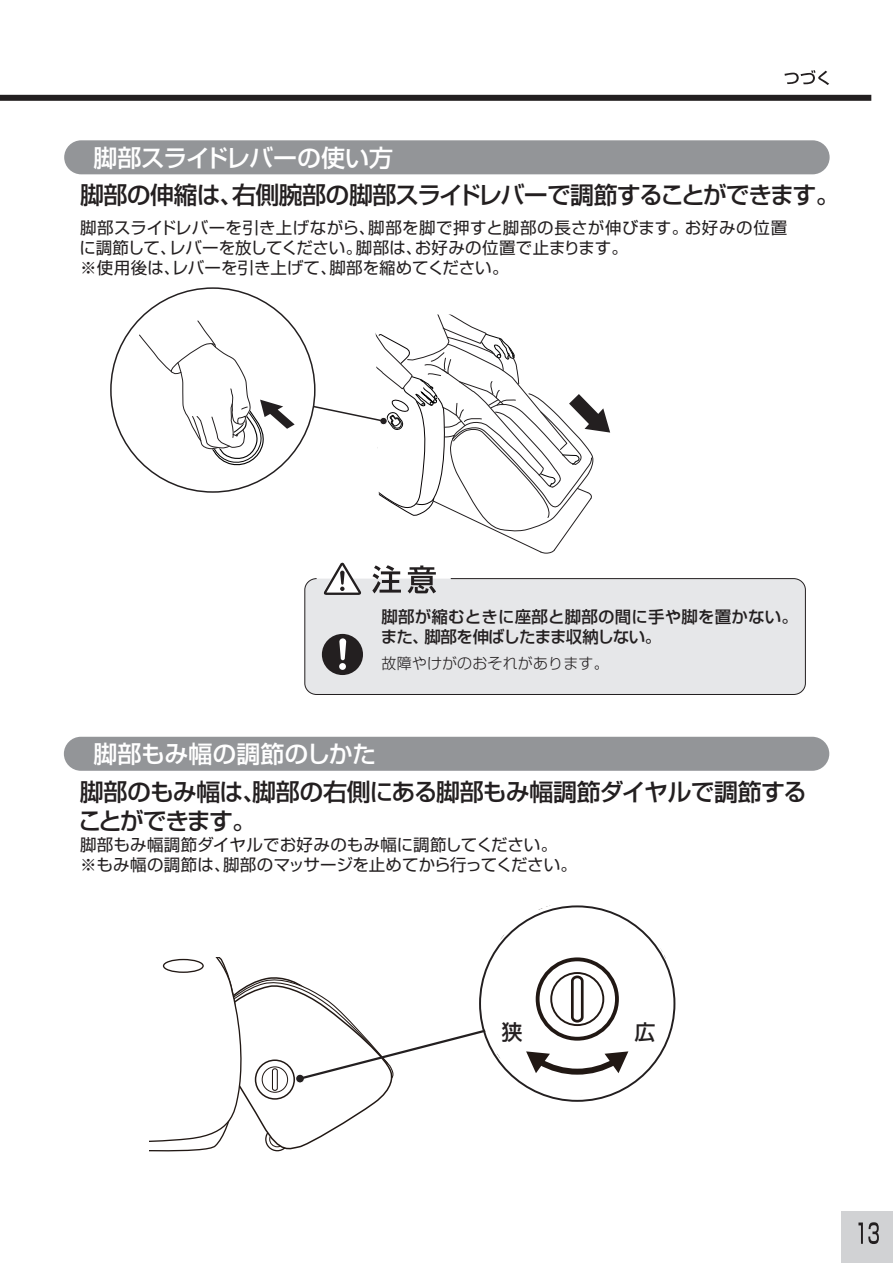
<style>
.page{position:relative;width:893px;height:1263px;background:#fff}
.page>*{position:absolute;margin:0;border:0;box-sizing:border-box;transform-origin:0 0}
.t1{font:500 24px/28.8px "Shin Go Pro";letter-spacing:-.035em;color:#231f20}
.t2{font:500 24px "Shin Go Pro";letter-spacing:-.005em;color:#fff}
.t3{font:500 21px "Shin Go Pro";color:#231f20}
.t4{font:16.5px/19.8px "Shin Go Pro";letter-spacing:.005em;color:#231f20}
.t5{font:500 16.5px/20.2px "Shin Go Pro";letter-spacing:.01em;color:#231f20}
.t6{font:300 15px "Shin Go Pro";letter-spacing:.01em;color:#231f20}
</style>
<div class="page">
<svg style="left:312px;top:314px;width:298px;height:240px"></svg>
<svg style="left:137px;top:319px;width:158px;height:174px"></svg>
<svg style="left:150px;top:905px;width:524px;height:247px"></svg>
<div style="left:0;top:95px;width:871px;height:6px;background:#231f20"></div>
<svg style="left:784px;top:70px;width:45px;height:15px"></svg>
<div style="left:64px;top:737px;width:765px;height:34px;background:#939598;border-radius:17px"></div>
<div style="left:64px;top:140px;width:766px;height:34px;background:#939598;border-radius:17px"></div>
<div style="left:304px;top:578px;width:502px;height:117px;background:#e6e7e9;border:1px solid #231f20;border-radius:12px"></div>
<svg style="left:322px;top:634px;width:41px;height:41px"></svg>
<div style="left:339px;top:663px;width:7px;height:7px;background:#fff;border-radius:50%"></div>
<svg style="left:372px;top:565px;width:29px;height:28px"></svg>
<svg style="left:408px;top:565px;width:28px;height:28px"></svg>
<svg style="left:323px;top:563px;width:38px;height:32px"></svg>
<div style="left:842px;top:1212px;width:51px;height:51px;background:#d1d2d4"></div>
<svg style="left:858px;top:1222px;width:21px;height:22px"></svg>
<p class="t2" style="left:93px;top:138px;width:301px">脚部スライドレバーの使い方</p>
<p class="t1" style="left:80px;top:178px;width:761px">脚部の伸縮は、右側腕部の脚部スライドレバーで調節することができます。</p>
<p class="t4" style="left:79px;top:216px;width:709px">脚部スライドレバーを引き上げながら、脚部を脚で押すと脚部の長さが伸びます。お好みの位置に調節して、レバーを放してください。脚部は、お好みの位置で止まります。<br>※使用後は、レバーを引き上げて、脚部を縮めてください。</p>
<p class="t5" style="left:381px;top:605px;width:419px">脚部が縮むときに座部と脚部の間に手や脚を置かない。また、脚部を伸ばしたまま収納しない。</p>
<p class="t6" style="left:382px;top:651px;width:229px">故障やけがのおそれがあります。</p>
<p class="t2" style="left:93px;top:734px;width:284px">脚部もみ幅の調節のしかた</p>
<p class="t1" style="left:79px;top:775px;width:730px">脚部のもみ幅は、脚部の右側にある脚部もみ幅調節ダイヤルで調節することができます。</p>
<p class="t4" style="left:80px;top:833px;width:499px">脚部もみ幅調節ダイヤルでお好みのもみ幅に調節してください。※もみ幅の調節は、脚部のマッサージを止めてから行ってください。</p>
<p class="t3" style="left:501px;top:1015px;width:22px">狭</p>
<p class="t3" style="left:634px;top:1015px;width:22px">広</p>
</div>
